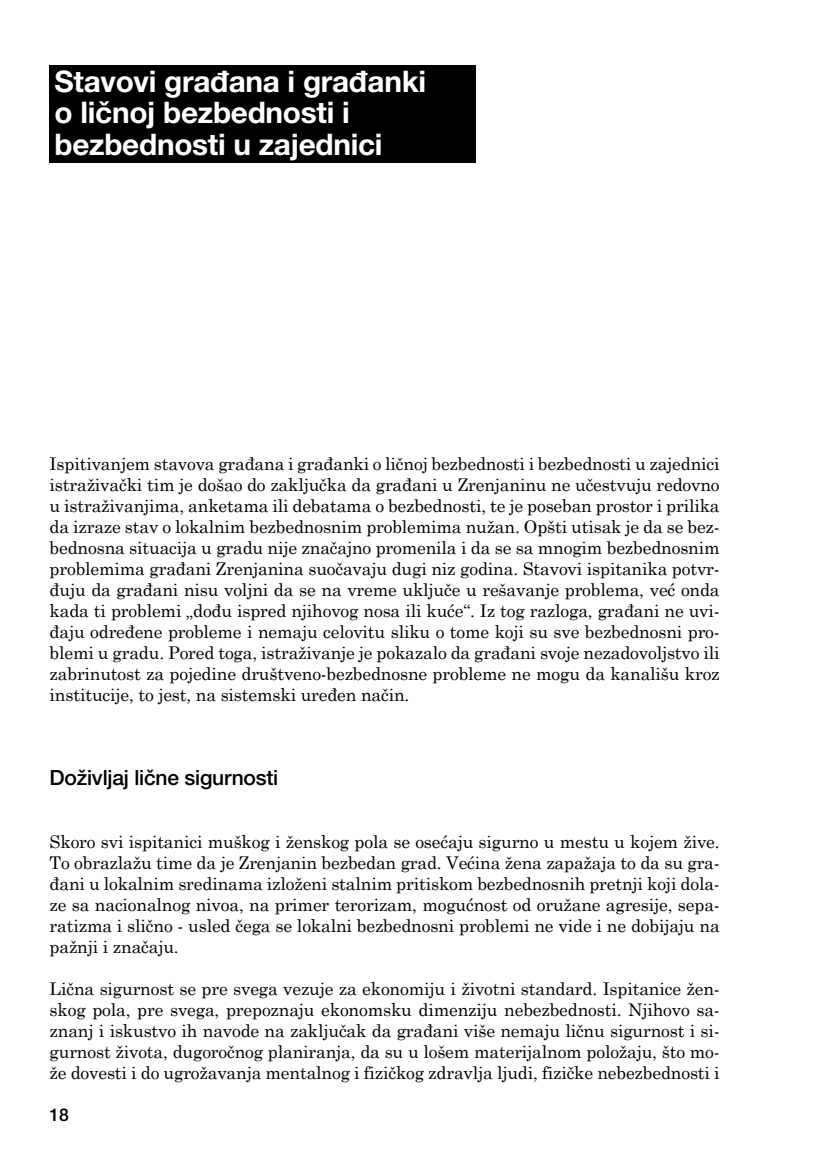
<style>
.page{position:relative;width:819px;height:1166px;background:#fff}
.page>*{position:absolute;margin:0;border:0;box-sizing:border-box;transform-origin:0 0}
.t1{font:700 29.75px/31.5px "Helvetica Neue LT Pro";letter-spacing:-.01em;color:#fff}
.t2{font:500 21px "Helvetica Neue LT Pro";letter-spacing:-.01em;color:#000}
.t3{font:17.5px/21px "Century Schoolbook";letter-spacing:-.01em;color:#000;text-align:justify}
.t4{font:500 17.5px "Helvetica Neue LT Pro";color:#000}
</style>
<div class="page">
<div style="left:50px;top:65px;width:426px;height:98px;background:#000"></div>
<h1 class="t1" style="left:55px;top:65px;width:373px">Stavovi građana i građanki o ličnoj bezbednosti i bezbednosti u zajednici</h1>
<p class="t3" style="left:50px;top:451px;width:671px">Ispitivanjem stavova građana i građanki o ličnoj bezbednosti i bezbednosti u zajednici istraživački tim je došao do zaključka da građani u Zrenjaninu ne učestvuju redovno u istraživanjima, anketama ili debatama o bezbednosti, te je poseban prostor i prilika da izraze stav o lokalnim bezbednosnim problemima nužan. Opšti utisak je da se bez&shy;bednosna situacija u gradu nije značajno promenila i da se sa mnogim bezbednosnim problemima građani Zrenjanina suočavaju dugi niz godina. Stavovi ispitanika potvr&shy;đuju da građani nisu voljni da se na vreme uključe u rešavanje problema, već onda kada ti problemi „dođu ispred njihovog nosa ili kuće“. Iz tog razloga, građani ne uvi&shy;đaju određene probleme i nemaju celovitu sliku o tome koji su sve bezbednosni pro&shy;blemi u gradu. Pored toga, istraživanje je pokazalo da građani svoje nezadovoljstvo ili zabrinutost za pojedine društveno-bezbednosne probleme ne mogu da kanališu kroz institucije, to jest, na sistemski uređen način.</p>
<p class="t2" style="left:50px;top:765px;width:230px">Doživljaj lične sigurnosti</p>
<p class="t3" style="left:50px;top:829px;width:671px">Skoro svi ispitanici muškog i ženskog pola se osećaju sigurno u mestu u kojem žive.<br>To obrazlažu time da je Zrenjanin bezbedan grad. Većina žena zapažaja to da su gra&shy;đani u lokalnim sredinama izloženi stalnim pritiskom bezbednosnih pretnji koji dola&shy;ze sa nacionalnog nivoa, na primer terorizam, mogućnost od oružane agresije, sepa&shy;ratizma i slično - usled čega se lokalni bezbednosni problemi ne vide i ne dobijaju na pažnji i značaju.</p>
<p class="t3" style="left:50px;top:976px;width:671px">Lična sigurnost se pre svega vezuje za ekonomiju i životni standard. Ispitanice žen&shy;skog pola, pre svega, prepoznaju ekonomsku dimenziju nebezbednosti. Njihovo sa&shy;znanj i iskustvo ih navode na zaključak da građani više nemaju ličnu sigurnost i si&shy;gurnost života, dugoročnog planiranja, da su u lošem materijalnom položaju, što mo&shy;že dovesti i do ugrožavanja mentalnog i fizičkog zdravlja ljudi, fizičke nebezbednosti i</p>
<p class="t4" style="left:50px;top:1104px;width:21px">18</p>
</div>
